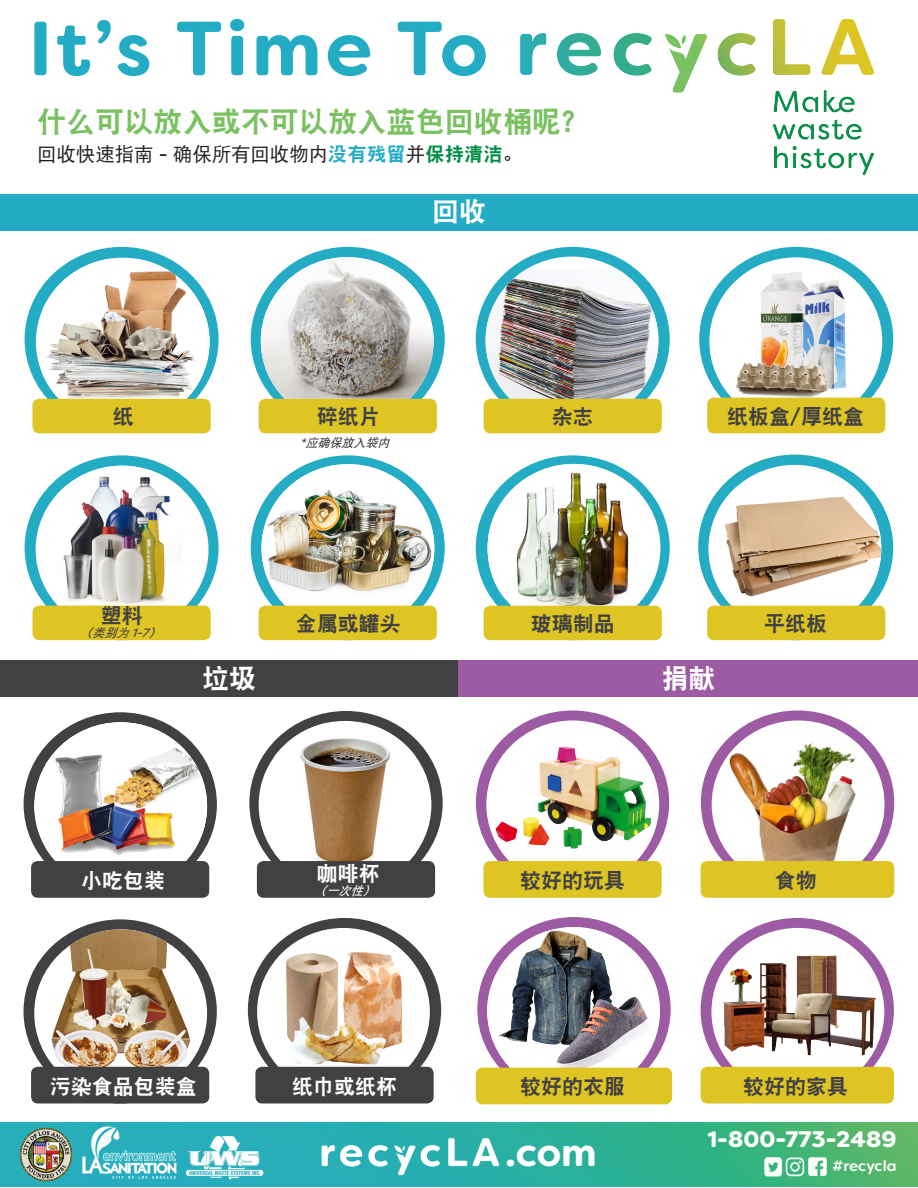
<style>
.page{position:relative;width:918px;height:1188px;background:#fff}
.page>*{position:absolute;margin:0;border:0;box-sizing:border-box;transform-origin:0 0}
.t1{font:700 76.5px "Filson Soft";letter-spacing:.05em;color:#23acc3}
.t2{font:700 39px "Filson Soft";color:#fff}
.t3{font:29.1px "DF Hei W9";color:#79c161}
.t4{font:27px "DF Hei W9";color:#fff}
.t5{font:900 22.5px "Filson Soft";color:#fff}
.t6{font:21px "DF Hei W9";color:#414042}
.t7{font:21px "DF Hei W9";color:#fff}
.t8{font:19.35px "DF Hei W5";color:#231f20}
.t9{font:500 15px "Filson Soft";color:#fff}
.t10{font:italic 12px "DF Hei W7";color:#414042}
.t11{font:italic 12px "DF Hei W7";color:#fff}
.s1{font-family:"Filson Soft"}
.s2{font-family:"DF Hei W9";color:#23acc3}
.s3{font-family:"DF Hei W9";color:#008d47}
</style>
<div class="page">
<div style="left:0;top:660px;width:459px;height:37px;background:#414042"></div>
<div style="left:0;top:194px;width:918px;height:37px;background:#23acc3"></div>
<img style="left:520px;top:19px;width:354px;height:156px">
<img style="left:0;top:1122px;width:918px;height:64px">
<img style="left:315px;top:1135px;width:189px;height:44px">
<img style="left:787px;top:1156px;width:43px;height:24px">
<img style="left:762px;top:1156px;width:25px;height:24px">
<img style="left:78px;top:1126px;width:101px;height:58px">
<img style="left:18px;top:1127px;width:56px;height:56px">
<div style="left:251px;top:247px;width:194px;height:185px;background:#23acc3;border-radius:50%"></div>
<img style="left:261px;top:257px;width:173px;height:142px">
<div style="left:259px;top:399px;width:178px;height:34px;background:#dec523;border-radius:7px"></div>
<div style="left:25px;top:455px;width:194px;height:185px;background:#23acc3;border-radius:50%"></div>
<div style="left:36px;top:466px;width:173px;height:167px;background:#fff;border-radius:50%"></div>
<img style="left:56px;top:466px;width:127px;height:140px">
<div style="left:32px;top:606px;width:179px;height:34px;background:#dec523;border-radius:7px"></div>
<div style="left:251px;top:455px;width:194px;height:185px;background:#23acc3;border-radius:50%"></div>
<img style="left:262px;top:464px;width:172px;height:143px">
<div style="left:259px;top:606px;width:178px;height:34px;background:#dec523;border-radius:7px"></div>
<svg style="left:25px;top:247px;width:194px;height:185px;fill:#23acc3"></svg>
<img style="left:42px;top:259px;width:168px;height:143px">
<div style="left:32px;top:399px;width:179px;height:34px;background:#dec523;border-radius:7px"></div>
<div style="left:476px;top:247px;width:194px;height:185px;background:#23acc3;border-radius:50%"></div>
<div style="left:486px;top:257px;width:172px;height:167px;background:#fff;border-radius:50%"></div>
<img style="left:486px;top:270px;width:172px;height:131px">
<div style="left:484px;top:399px;width:178px;height:34px;background:#dec523;border-radius:7px"></div>
<img style="left:698px;top:455px;width:193px;height:184px">
<div style="left:699px;top:455px;width:194px;height:185px;background:#23acc3;border-radius:50%"></div>
<div style="left:708px;top:465px;width:173px;height:168px;background:#fff;border-radius:50%"></div>
<img style="left:718px;top:487px;width:163px;height:118px">
<div style="left:707px;top:606px;width:178px;height:34px;background:#dec523;border-radius:7px"></div>
<div style="left:699px;top:247px;width:194px;height:185px;background:#23acc3;border-radius:50%"></div>
<div style="left:709px;top:257px;width:173px;height:168px;background:#fff;border-radius:50%"></div>
<img style="left:720px;top:263px;width:136px;height:135px">
<div style="left:707px;top:398px;width:178px;height:35px;background:#dec523;border-radius:7px"></div>
<div style="left:476px;top:455px;width:194px;height:185px;background:#23acc3;border-radius:50%"></div>
<div style="left:488px;top:464px;width:172px;height:168px;background:#fff;border-radius:50%"></div>
<img style="left:488px;top:464px;width:152px;height:142px">
<div style="left:484px;top:606px;width:178px;height:34px;background:#dec523;border-radius:7px"></div>
<svg style="left:488px;top:543px;width:19px;height:57px"></svg>
<div style="left:24px;top:712px;width:193px;height:184px;background:#414042;border-radius:50%"></div>
<svg style="left:34px;top:747px;width:11px;height:114px"></svg>
<img style="left:45px;top:722px;width:162px;height:141px">
<div style="left:31px;top:861px;width:178px;height:37px;background:#414042;border-radius:7px"></div>
<div style="left:249px;top:711px;width:194px;height:184px;background:#414042;border-radius:50%"></div>
<div style="left:259px;top:721px;width:172px;height:168px;background:#fff;border-radius:50%"></div>
<img style="left:274px;top:723px;width:142px;height:138px">
<div style="left:257px;top:861px;width:178px;height:37px;background:#414042;border-radius:7px"></div>
<div style="left:476px;top:710px;width:193px;height:185px;background:#9d5ba4;border-radius:50%"></div>
<div style="left:486px;top:720px;width:173px;height:168px;background:#fff;border-radius:50%"></div>
<img style="left:495px;top:746px;width:156px;height:103px">
<div style="left:483px;top:861px;width:179px;height:37px;background:#dec523;border-radius:7px"></div>
<div style="left:701px;top:710px;width:193px;height:185px;background:#9d5ba4;border-radius:50%"></div>
<div style="left:712px;top:720px;width:173px;height:168px;background:#fff;border-radius:50%"></div>
<img style="left:718px;top:739px;width:162px;height:122px">
<div style="left:701px;top:861px;width:193px;height:37px;background:#dec523;border-radius:7px"></div>
<div style="left:24px;top:919px;width:193px;height:184px;background:#414042;border-radius:50%"></div>
<img style="left:34px;top:929px;width:173px;height:140px">
<div style="left:31px;top:1067px;width:178px;height:36px;background:#414042;border-radius:7px"></div>
<div style="left:248px;top:918px;width:193px;height:184px;background:#414042;border-radius:50%"></div>
<img style="left:261px;top:929px;width:166px;height:138px">
<div style="left:255px;top:1067px;width:179px;height:37px;background:#414042;border-radius:7px"></div>
<div style="left:701px;top:918px;width:193px;height:184px;background:#9d5ba4;border-radius:50%"></div>
<div style="left:711px;top:928px;width:173px;height:168px;background:#fff;border-radius:50%"></div>
<img style="left:722px;top:955px;width:155px;height:100px">
<div style="left:701px;top:1067px;width:193px;height:37px;background:#dec523;border-radius:7px"></div>
<div style="left:477px;top:917px;width:194px;height:184px;background:#9d5ba4;border-radius:50%"></div>
<svg style="left:487px;top:962px;width:173px;height:106px"></svg>
<img style="left:490px;top:927px;width:167px;height:141px">
<div style="left:476px;top:1068px;width:196px;height:36px;background:#dec523;border-radius:7px"></div>
<div style="left:459px;top:660px;width:459px;height:37px;background:#9d5ba4"></div>
<img style="left:179px;top:1136px;width:91px;height:44px">
<h1 class="t1" style="left:28px;top:-1px;width:461px">It’s Time To</h1>
<h3 class="t3" style="left:37px;top:107px;width:555px">什么可以放入或不可以放入蓝色回收桶呢？</h3>
<p class="t8" style="left:37px;top:144px;width:487px">回收快速指南 <span class="s1">-</span> 确保所有回收物内<span class="s2">没有残留</span>并<span class="s3">保持清洁</span>。</p>
<p class="t4" style="left:432px;top:198px;width:55px">回收</p>
<p class="t6" style="left:113px;top:406px;width:22px">纸</p>
<p class="t6" style="left:317px;top:406px;width:64px">碎纸片</p>
<p class="t6" style="left:552px;top:406px;width:43px">杂志</p>
<p class="t6" style="left:727px;top:406px;width:138px">纸板盒/厚纸盒</p>
<p class="t10" style="left:300px;top:436px;width:94px"><span class="s1">*</span>应确保放入袋内</p>
<p class="t6" style="left:101px;top:605px;width:43px">塑料</p>
<p class="t6" style="left:296px;top:613px;width:107px">金属或罐头</p>
<p class="t6" style="left:531px;top:613px;width:85px">玻璃制品</p>
<p class="t6" style="left:764px;top:613px;width:64px">平纸板</p>
<p class="t10" style="left:80px;top:627px;width:86px">（类别为 <span class="s1">1-7</span>）</p>
<p class="t4" style="left:202px;top:665px;width:55px">垃圾</p>
<p class="t4" style="left:662px;top:665px;width:55px">捐献</p>
<p class="t7" style="left:81px;top:870px;width:85px">小吃包装</p>
<p class="t7" style="left:317px;top:863px;width:64px">咖啡杯</p>
<p class="t11" style="left:315px;top:884px;width:66px">（一次性）</p>
<p class="t6" style="left:520px;top:870px;width:106px">较好的玩具</p>
<p class="t6" style="left:775px;top:870px;width:43px">食物</p>
<p class="t7" style="left:50px;top:1076px;width:148px">污染食品包装盒</p>
<p class="t7" style="left:292px;top:1076px;width:107px">纸巾或纸杯</p>
<p class="t6" style="left:520px;top:1076px;width:106px">较好的衣服</p>
<p class="t6" style="left:743px;top:1076px;width:106px">较好的家具</p>
<h2 class="t2" style="left:505px;top:1127px;width:93px">.com</h2>
<p class="t5" style="left:708px;top:1125px;width:191px">1-800-773-2489</p>
<p class="t9" style="left:832px;top:1157px;width:66px">#recycla</p>
</div>
